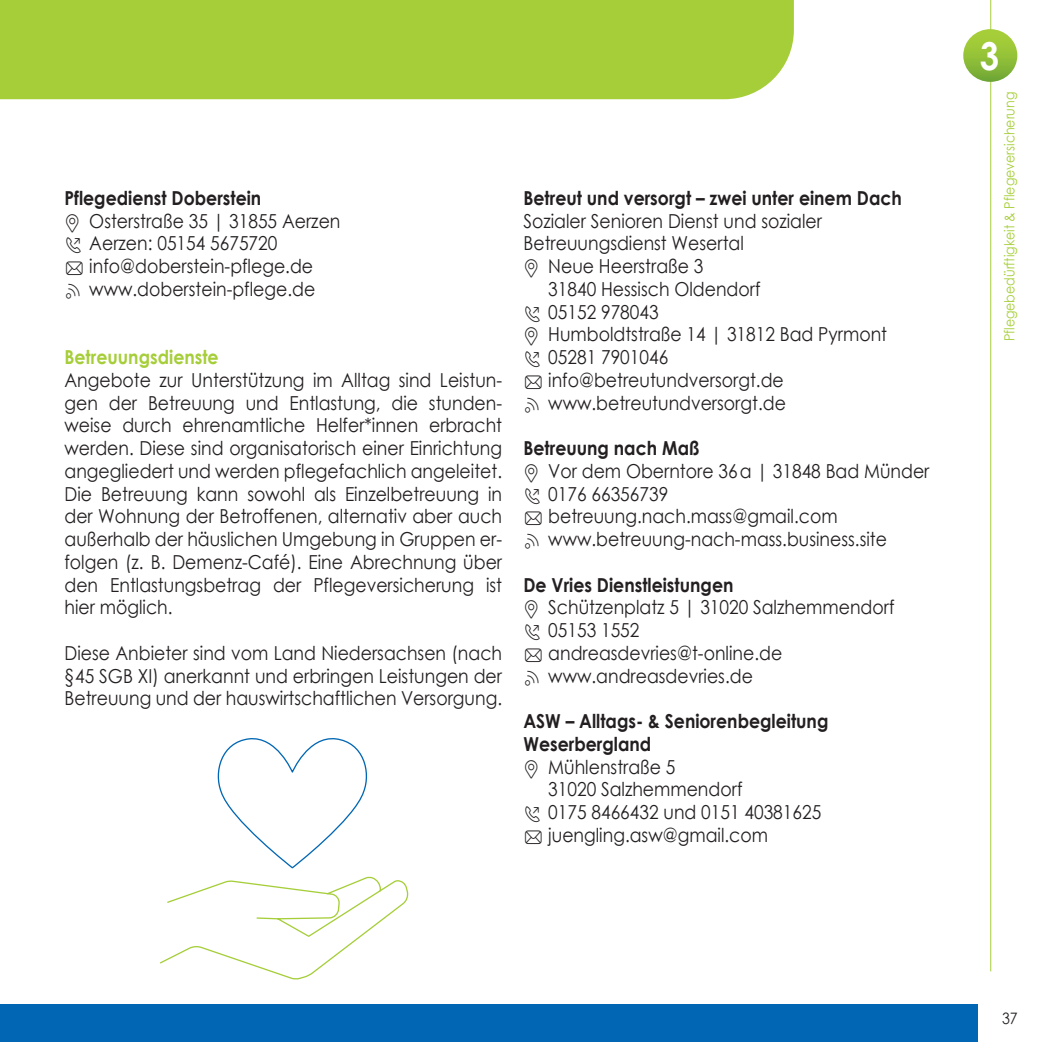
<style>
.page{position:relative;width:1042px;height:1042px;background:#fff}
.page>*{position:absolute;margin:0;border:0;box-sizing:border-box;transform-origin:0 0}
.t1{font:700 38.5px "Century Gothic";color:#fff;scale:.9 1}
.t2{font:19.25px/22.8px "Century Gothic";color:#231f20;scale:.9 1}
.t3{font:700 19.25px "Century Gothic";color:#231f20;scale:.9 1}
.t4{font:700 19.25px "Century Gothic";color:#a6ce39;scale:.9 1}
.t5{font:15.75px "Century Gothic";color:#231f20;scale:.9 1}
.t6{font:14px "Century Gothic";color:#a6ce39;scale:.9 1}
.s1{font-weight:700}
.s2{font-family:"Panton Icons A";font-weight:700}
.s3{font-family:"Panton Icons B";font-weight:700}
</style>
<div class="page">
<div style="left:1px;top:0;width:793px;height:99px;background:#a6ce39"></div>
<hr style="left:0;top:0;width:1px;height:99px;background:#a6ce39">
<svg style="left:160px;top:876px;width:248px;height:104px"></svg>
<svg style="left:217px;top:738px;width:151px;height:131px"></svg>
<hr style="left:990px;top:0;width:1px;height:971px;background:#a6ce39">
<svg style="left:963px;top:29px;width:54px;height:53px"></svg>
<div style="left:0;top:1004px;width:977px;height:38px;background:#0166b3"></div>
<p class="t2" style="left:64px;top:186px;width:308px"><span class="s1">Pflegedienst Doberstein<br></span><span class="s2">A</span> Osterstraße 35 | 31855 Aerzen<br><span class="s3">T</span> Aerzen: 05154 5675720<br><span class="s3">A</span> info@doberstein-pflege.de<br><span class="s3">Q</span> www.doberstein-pflege.de</p>
<p class="t4" style="left:64px;top:345px;width:173px">Betreuungsdienste</p>
<p class="t2" style="left:64px;top:368px;width:488px;text-align:justify">Angebote zur Unterstützung im Alltag sind Leistun&shy;gen der Betreuung und Entlastung, die stunden&shy;weise durch ehrenamtliche Helfer*innen erbracht werden. Diese sind organisatorisch einer Einrichtung angegliedert und werden pflegefachlich angeleitet.<br>Die Betreuung kann sowohl als Einzelbetreuung in der Wohnung der Betroffenen, alternativ aber auch außerhalb der häuslichen Umgebung in Gruppen er&shy;folgen (z. B. Demenz-Café). Eine Abrechnung über den Entlastungsbetrag der Pflegeversicherung ist hier möglich.</p>
<p class="t2" style="left:64px;top:641px;width:488px;text-align:justify">Diese Anbieter sind vom Land Niedersachsen (nach §45 SGB XI) anerkannt und erbringen Leistungen der Betreuung und der hauswirtschaftlichen Versorgung.</p>
<p class="t3" style="left:523px;top:186px;width:422px">Betreut und versorgt – zwei unter einem Dach</p>
<p class="t2" style="left:523px;top:209px;width:333px">Sozialer Senioren Dienst und sozialer</p>
<p class="t2" style="left:523px;top:232px;width:246px">Betreuungsdienst Wesertal</p>
<p class="t2" style="left:523px;top:254px;width:201px"><span class="s2">A</span> Neue Heerstraße 3</p>
<p class="t2" style="left:548px;top:277px;width:237px">31840 Hessisch Oldendorf</p>
<p class="t2" style="left:523px;top:300px;width:152px"><span class="s3">T</span> 05152 978043</p>
<p class="t2" style="left:523px;top:323px;width:405px"><span class="s2">A</span> Humboldtstraße 14 | 31812 Bad Pyrmont</p>
<p class="t2" style="left:523px;top:345px;width:162px"><span class="s3">T</span> 05281 7901046</p>
<p class="t2" style="left:523px;top:368px;width:291px"><span class="s3">A</span> info@betreutundversorgt.de</p>
<p class="t2" style="left:523px;top:391px;width:293px"><span class="s3">Q</span> www.betreutundversorgt.de</p>
<p class="t2" style="left:523px;top:436px;width:453px"><span class="s1">Betreuung nach Maß<br></span><span class="s2">A</span> Vor dem Oberntore 36a | 31848 Bad Münder<br><span class="s3">T</span> 0176 66356739<br><span class="s3">A</span> betreuung.nach.mass@gmail.com<br><span class="s3">Q</span> www.betreuung-nach-mass.business.site</p>
<p class="t2" style="left:523px;top:573px;width:414px"><span class="s1">De Vries Dienstleistungen<br></span><span class="s2">A</span> Schützenplatz 5 | 31020 Salzhemmendorf<br><span class="s3">T</span> 05153 1552<br><span class="s3">A</span> andreasdevries@t-online.de<br><span class="s3">Q</span> www.andreasdevries.de</p>
<p class="t3" style="left:523px;top:709px;width:340px">ASW – Alltags- &amp; Seniorenbegleitung</p>
<p class="t3" style="left:523px;top:732px;width:144px">Weserbergland</p>
<p class="t2" style="left:523px;top:755px;width:170px"><span class="s2">A</span> Mühlenstraße 5</p>
<p class="t2" style="left:548px;top:778px;width:217px">31020 Salzhemmendorf</p>
<p class="t2" style="left:523px;top:800px;width:332px"><span class="s3">T</span> 0175 8466432 und 0151 40381625</p>
<p class="t2" style="left:523px;top:823px;width:273px"><span class="s3">A</span> juengling.asw@gmail.com</p>
<h1 class="t1" style="left:980px;top:32px;width:23px">3</h1>
<p class="t6" style="left:1001px;top:341px;width:279px;rotate:-90deg">Pflegebedürftigkeit &amp; Pflegeversicherung</p>
<p class="t5" style="left:1002px;top:1008px;width:19px">37</p>
</div>
